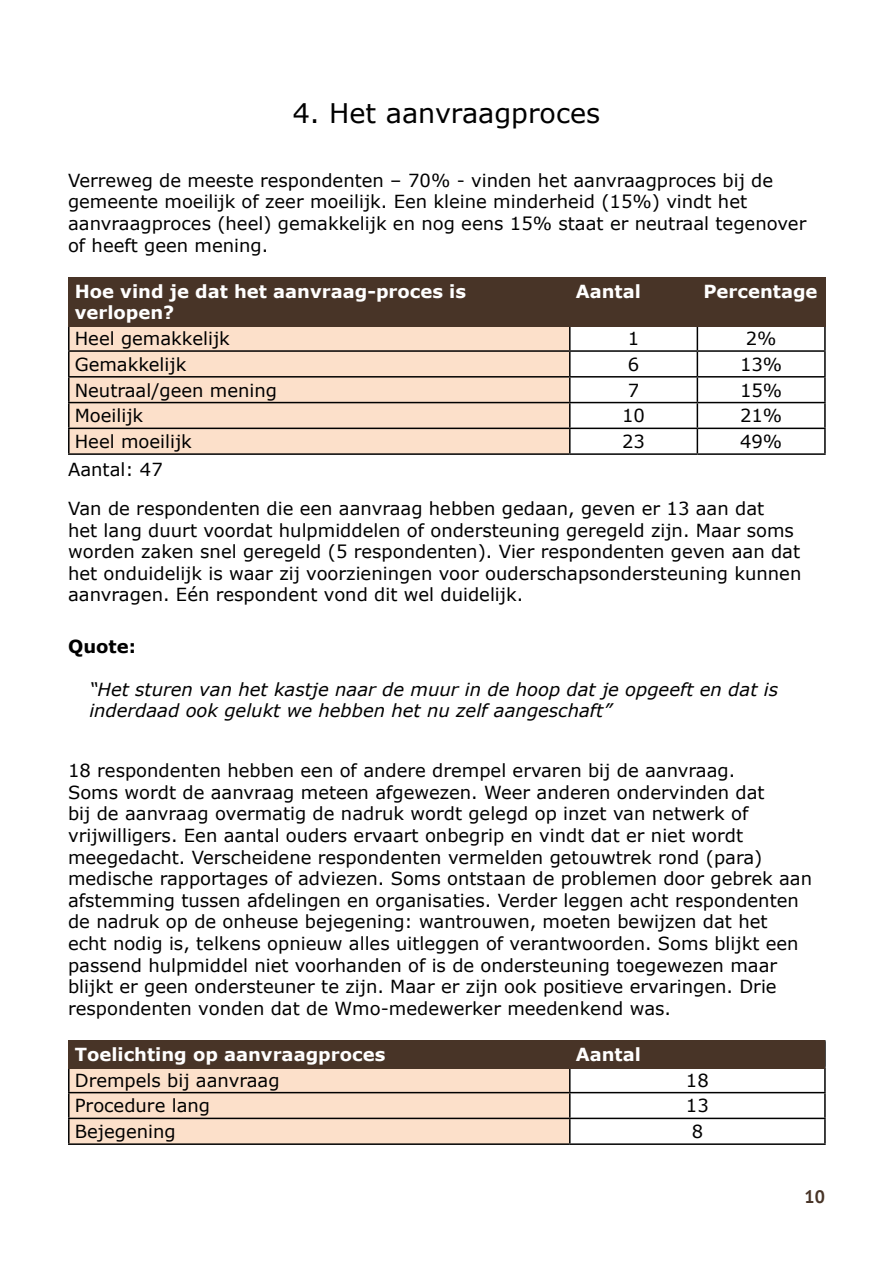
<style>
.page{position:relative;width:893px;height:1263px;background:#fff}
.page>*{position:absolute;margin:0;border:0;box-sizing:border-box;transform-origin:0 0}
.Kop_1{font:27px "Verdana";color:#000}
.Paragraaf{font:18px/21.6px "Verdana";color:#000}
.Cel_1{font:18px "Verdana";color:#000}
.Citaat{font:italic 18px/21.6px "Verdana";color:#000}
.Tabelkop{font:700 18px/21.6px "Verdana";color:#fff}
.Cel_2{font:18px "Verdana";color:#000}
.t1{font:700 18px "Verdana";color:#000}
.t2{font:700 18px "PT Sans";color:#483427}
</style>
<div class="page">
<div style="left:70px;top:327px;width:499px;height:126px;background:#fce0ca"></div>
<hr style="left:697px;top:277px;width:129px;height:2px;background:#000">
<hr style="left:824px;top:279px;width:2px;height:45px;background:#000">
<hr style="left:68px;top:326px;width:2px;height:24px;background:#000">
<hr style="left:569px;top:326px;width:2px;height:24px;background:#000">
<hr style="left:697px;top:324px;width:129px;height:2px;background:#000">
<hr style="left:824px;top:326px;width:2px;height:24px;background:#000">
<hr style="left:68px;top:350px;width:502px;height:2px;background:#000">
<hr style="left:68px;top:352px;width:2px;height:24px;background:#000">
<hr style="left:570px;top:350px;width:127px;height:2px;background:#000">
<hr style="left:569px;top:352px;width:2px;height:24px;background:#000">
<hr style="left:697px;top:350px;width:129px;height:2px;background:#000">
<hr style="left:824px;top:352px;width:2px;height:24px;background:#000">
<hr style="left:68px;top:376px;width:502px;height:2px;background:#000">
<hr style="left:68px;top:378px;width:2px;height:24px;background:#000">
<hr style="left:570px;top:376px;width:127px;height:2px;background:#000">
<hr style="left:569px;top:378px;width:2px;height:24px;background:#000">
<hr style="left:697px;top:376px;width:129px;height:2px;background:#000">
<hr style="left:824px;top:378px;width:2px;height:24px;background:#000">
<hr style="left:68px;top:402px;width:502px;height:1px;background:#000">
<hr style="left:68px;top:403px;width:2px;height:25px;background:#000">
<hr style="left:570px;top:402px;width:127px;height:1px;background:#000">
<hr style="left:569px;top:403px;width:2px;height:25px;background:#000">
<hr style="left:697px;top:402px;width:129px;height:1px;background:#000">
<hr style="left:824px;top:403px;width:2px;height:25px;background:#000">
<hr style="left:68px;top:428px;width:502px;height:1px;background:#000">
<hr style="left:68px;top:429px;width:2px;height:24px;background:#000">
<hr style="left:570px;top:428px;width:127px;height:1px;background:#000">
<hr style="left:569px;top:429px;width:2px;height:24px;background:#000">
<hr style="left:697px;top:428px;width:129px;height:1px;background:#000">
<svg style="left:697px;top:327px;width:1px;height:126px"></svg>
<hr style="left:824px;top:429px;width:2px;height:24px;background:#000">
<hr style="left:68px;top:453px;width:502px;height:2px;background:#000">
<hr style="left:570px;top:453px;width:127px;height:2px;background:#000">
<hr style="left:697px;top:453px;width:129px;height:2px;background:#000">
<div style="left:68px;top:277px;width:502px;height:50px;background:#483427"></div>
<div style="left:569px;top:277px;width:129px;height:50px;background:#483427"></div>
<div style="left:697px;top:277px;width:128px;height:50px;background:#483427"></div>
<div style="left:70px;top:1069px;width:499px;height:74px;background:#fce0ca"></div>
<hr style="left:68px;top:1040px;width:502px;height:2px;background:#000">
<hr style="left:570px;top:1040px;width:256px;height:2px;background:#000">
<hr style="left:824px;top:1042px;width:2px;height:24px;background:#000">
<hr style="left:68px;top:1067px;width:2px;height:25px;background:#000">
<hr style="left:570px;top:1066px;width:256px;height:1px;background:#000">
<hr style="left:569px;top:1067px;width:2px;height:25px;background:#000">
<hr style="left:824px;top:1067px;width:2px;height:25px;background:#000">
<hr style="left:68px;top:1092px;width:502px;height:1px;background:#000">
<hr style="left:68px;top:1093px;width:2px;height:25px;background:#000">
<hr style="left:570px;top:1092px;width:256px;height:1px;background:#000">
<hr style="left:569px;top:1093px;width:2px;height:25px;background:#000">
<hr style="left:824px;top:1093px;width:2px;height:25px;background:#000">
<hr style="left:68px;top:1118px;width:502px;height:1px;background:#000">
<hr style="left:68px;top:1119px;width:2px;height:24px;background:#000">
<hr style="left:570px;top:1118px;width:256px;height:1px;background:#000">
<hr style="left:569px;top:1119px;width:2px;height:24px;background:#000">
<hr style="left:824px;top:1119px;width:2px;height:24px;background:#000">
<hr style="left:68px;top:1143px;width:502px;height:2px;background:#000">
<hr style="left:570px;top:1143px;width:256px;height:2px;background:#000">
<div style="left:68px;top:1041px;width:502px;height:28px;background:#483427"></div>
<div style="left:569px;top:1041px;width:256px;height:28px;background:#483427"></div>
<h1 class="Kop_1" style="left:293px;top:94px;width:309px">4. Het aanvraagproces</h1>
<p class="Paragraaf" style="left:68px;top:169px;width:740px">Verreweg de meeste respondenten – 70% - vinden het aanvraagproces bij de gemeente moeilijk of zeer moeilijk. Een kleine minderheid (15%) vindt het aanvraagproces (heel) gemakkelijk en nog eens 15% staat er neutraal tegenover of heeft geen mening.</p>
<p class="Tabelkop" style="left:75px;top:280px;width:393px">Hoe vind je dat het aanvraag-proces is verlopen?</p>
<p class="Tabelkop" style="left:576px;top:280px;width:67px">Aantal</p>
<p class="Tabelkop" style="left:703px;top:280px;width:116px">Percentage</p>
<p class="Cel_1" style="left:75px;top:326px;width:157px">Heel gemakkelijk</p>
<p class="Cel_2" style="left:628px;top:326px;width:13px">1</p>
<p class="Cel_2" style="left:746px;top:326px;width:32px">2%</p>
<p class="Cel_1" style="left:75px;top:352px;width:113px">Gemakkelijk</p>
<p class="Cel_2" style="left:628px;top:352px;width:13px">6</p>
<p class="Cel_2" style="left:740px;top:352px;width:44px">13%</p>
<p class="Cel_1" style="left:75px;top:378px;width:204px">Neutraal/geen mening</p>
<p class="Cel_2" style="left:628px;top:378px;width:13px">7</p>
<p class="Cel_2" style="left:740px;top:378px;width:44px">15%</p>
<p class="Cel_1" style="left:75px;top:403px;width:70px">Moeilijk</p>
<p class="Cel_2" style="left:622px;top:403px;width:24px">10</p>
<p class="Cel_2" style="left:740px;top:403px;width:44px">21%</p>
<p class="Cel_1" style="left:75px;top:429px;width:119px">Heel moeilijk</p>
<p class="Cel_2" style="left:622px;top:429px;width:24px">23</p>
<p class="Cel_2" style="left:740px;top:429px;width:44px">49%</p>
<p class="Paragraaf" style="left:68px;top:459px;width:96px">Aantal: 47</p>
<p class="Paragraaf" style="left:68px;top:497px;width:735px">Van de respondenten die een aanvraag hebben gedaan, geven er 13 aan dat<br>het lang duurt voordat hulpmiddelen of ondersteuning geregeld zijn. Maar soms worden zaken snel geregeld (5 respondenten). Vier respondenten geven aan dat het onduidelijk is waar zij voorzieningen voor ouderschapsondersteuning kunnen aanvragen. Eén respondent vond dit wel duidelijk.</p>
<p class="t1" style="left:68px;top:633px;width:69px">Quote:</p>
<p class="Citaat" style="left:89px;top:678px;width:690px">“Het sturen van het kastje naar de muur in de hoop dat je opgeeft en dat is inderdaad ook gelukt we hebben het nu zelf aangeschaft”</p>
<p class="Paragraaf" style="left:68px;top:760px;width:745px">18 respondenten hebben een of andere drempel ervaren bij de aanvraag.<br>Soms wordt de aanvraag meteen afgewezen. Weer anderen ondervinden dat<br>bij de aanvraag overmatig de nadruk wordt gelegd op inzet van netwerk of vrijwilligers. Een aantal ouders ervaart onbegrip en vindt dat er niet wordt meegedacht. Verscheidene respondenten vermelden getouwtrek rond (para) medische rapportages of adviezen. Soms ontstaan de problemen door gebrek aan afstemming tussen afdelingen en organisaties. Verder leggen acht respondenten de nadruk op de onheuse bejegening: wantrouwen, moeten bewijzen dat het<br>echt nodig is, telkens opnieuw alles uitleggen of verantwoorden. Soms blijkt een passend hulpmiddel niet voorhanden of is de ondersteuning toegewezen maar blijkt er geen ondersteuner te zijn. Maar er zijn ook positieve ervaringen. Drie respondenten vonden dat de Wmo-medewerker meedenkend was.</p>
<p class="Tabelkop" style="left:75px;top:1043px;width:312px">Toelichting op aanvraagproces</p>
<p class="Tabelkop" style="left:576px;top:1043px;width:67px">Aantal</p>
<p class="Cel_1" style="left:75px;top:1068px;width:206px">Drempels bij aanvraag</p>
<p class="Cel_2" style="left:686px;top:1068px;width:24px">18</p>
<p class="Cel_1" style="left:75px;top:1093px;width:137px">Procedure lang</p>
<p class="Cel_2" style="left:686px;top:1093px;width:24px">13</p>
<p class="Cel_1" style="left:75px;top:1119px;width:102px">Bejegening</p>
<p class="Cel_2" style="left:692px;top:1119px;width:13px">8</p>
<p class="t2" style="left:804px;top:1185px;width:22px">10</p>
</div>
